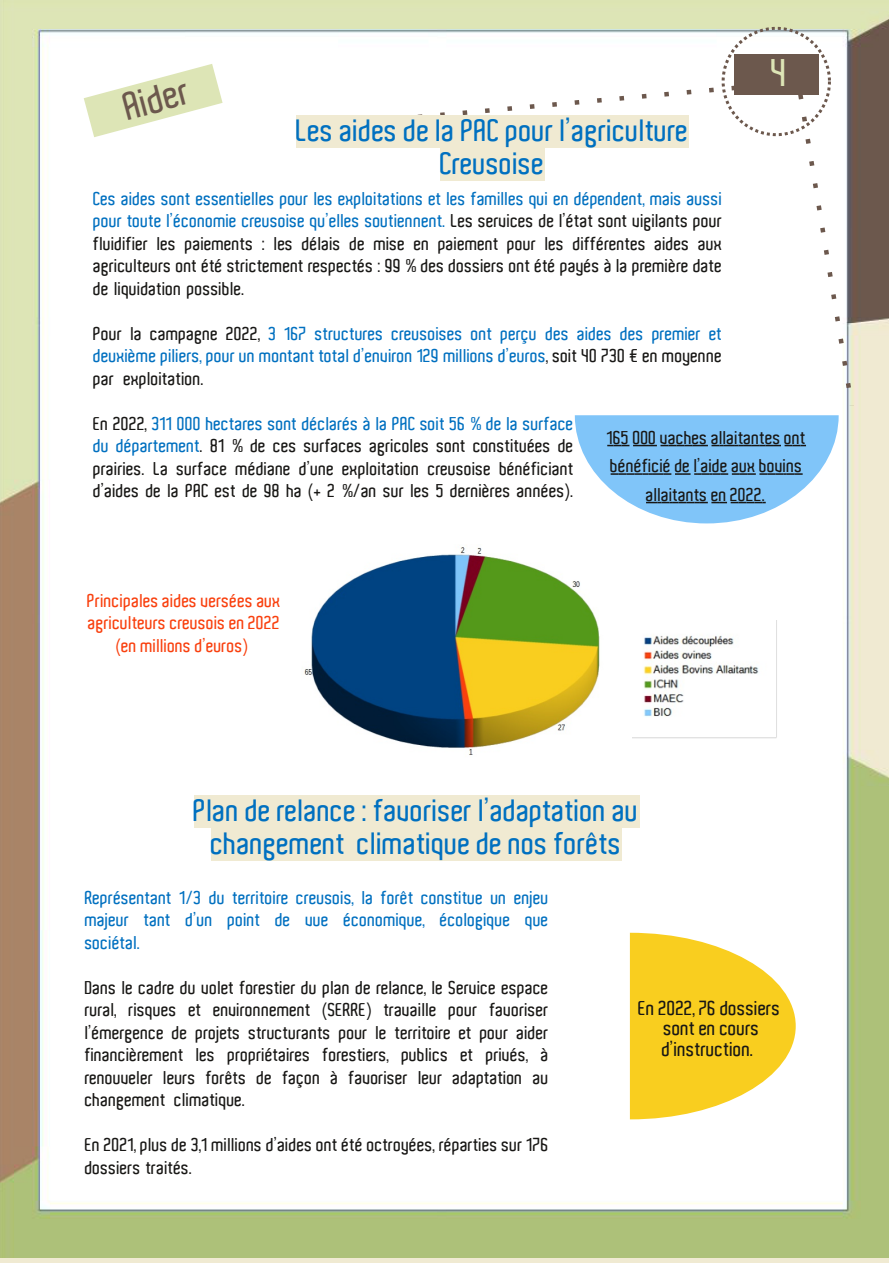
<style>
.page{position:relative;width:893px;height:1263px;background:#fff}
.page>*{position:absolute;margin:0;border:0;box-sizing:border-box;transform-origin:0 0}
.t1{font:600 37.5px "Aldo";color:#6c584d}
.t2{font:600 37.5px "Aldo";color:#dde5b6}
.t3{font:600 30px/33px "Aldo";color:#0070c0;text-align:center}
.t4{font:600 19.5px/20.7px "Aldo";color:#181715;text-align:center}
.t5{font:600 18px/22.5px "Aldo";letter-spacing:.005em;color:#181715;text-align:justify}
.t6{font:600 18px/22.5px "Aldo";letter-spacing:.005em;color:#0070c0;text-align:justify}
.t7{font:600 18px/22.5px "Aldo";letter-spacing:.005em;color:#f9400e;text-align:center}
.s1{color:#0070c0}
.s2{color:#181715}
</style>
<div class="page">
<img style="left:0;top:0;width:888px;height:1257px">
<div style="left:734px;top:54px;width:84px;height:40px;background:#6c584d"></div>
<svg style="left:84px;top:64px;width:139px;height:73px"></svg>
<img style="left:633px;top:620px;width:144px;height:120px">
<div style="left:296px;top:115px;width:393px;height:32px;background:#f0ead2"></div>
<div style="left:194px;top:795px;width:445px;height:32px;background:#f0ead2"></div>
<div style="left:211px;top:828px;width:411px;height:32px;background:#f0ead2"></div>
<svg style="left:630px;top:933px;width:166px;height:186px"></svg>
<svg style="left:391px;top:83px;width:466px;height:440px"></svg>
<img style="left:302px;top:545px;width:303px;height:213px">
<h1 class="t1" style="left:120px;top:89px;width:68px;rotate:-15deg">Aider</h1>
<h2 class="t3" style="left:296px;top:115px;width:394px">Les aides de la PAC pour l’agriculture<br>Creusoise</h2>
<h1 class="t2" style="left:771px;top:54px;width:18px">4</h1>
<p class="t5" style="left:94px;top:188px;width:630px"><span class="s1">Ces aides sont essentielles pour les exploitations et les familles qui en dépendent, mais aussi pour toute l’économie creusoise qu’elles soutiennent.</span> Les services de l’état sont vigilants pour fluidifier les paiements : les délais de mise en paiement pour les différentes aides aux agriculteurs ont été strictement respectés : 99 % des dossiers ont été payés à la première date de liquidation possible.</p>
<p class="t6" style="left:94px;top:323px;width:630px"><span class="s2">Pour la campagne 2022,</span> 3 167 structures creusoises ont perçu des aides des premier et deuxième piliers, pour un montant total d’environ 129 millions d’euros<span class="s2">, soit 40 730 € en moyenne par exploitation.</span></p>
<p class="t5" style="left:94px;top:413px;width:482px">En 2022, <span class="s1">311 000 hectares sont déclarés à la PAC soit 56 % de la surface du département</span>. 81 % de ces surfaces agricoles sont constituées de prairies. La surface médiane d’une exploitation creusoise bénéficiant d’aides de la PAC est de 98 ha (+ 2 %/an sur les 5 dernières années).</p>
<p class="t5" style="left:607px;top:424px;width:200px;line-height:28.5px;text-align:center">165 000 vaches allaitantes ont bénéficié de l’aide aux bovins allaitants en 2022.</p>
<p class="t7" style="left:88px;top:590px;width:195px">Principales aides versées aux agriculteurs creusois en 2022 (en millions d’euros)</p>
<h2 class="t3" style="left:194px;top:795px;width:447px">Plan de relance : favoriser l’adaptation au changement climatique de nos forêts</h2>
<p class="t6" style="left:85px;top:886px;width:465px">Représentant 1/3 du territoire creusois, la forêt constitue un enjeu majeur tant d’un point de vue économique, écologique que sociétal.</p>
<p class="t5" style="left:85px;top:976px;width:465px">Dans le cadre du volet forestier du plan de relance, le Service espace rural, risques et environnement (SERRE) travaille pour favoriser l’émergence de projets structurants pour le territoire et pour aider financièrement les propriétaires forestiers, publics et privés, à renouveler leurs forêts de façon à favoriser leur adaptation au changement climatique.</p>
<p class="t5" style="left:85px;top:1134px;width:465px">En 2021, plus de 3,1 millions d’aides ont été octroyées, réparties sur 176 dossiers traités.</p>
<p class="t4" style="left:638px;top:998px;width:144px">En 2022, 76 dossiers sont en cours d’instruction.</p>
</div>
